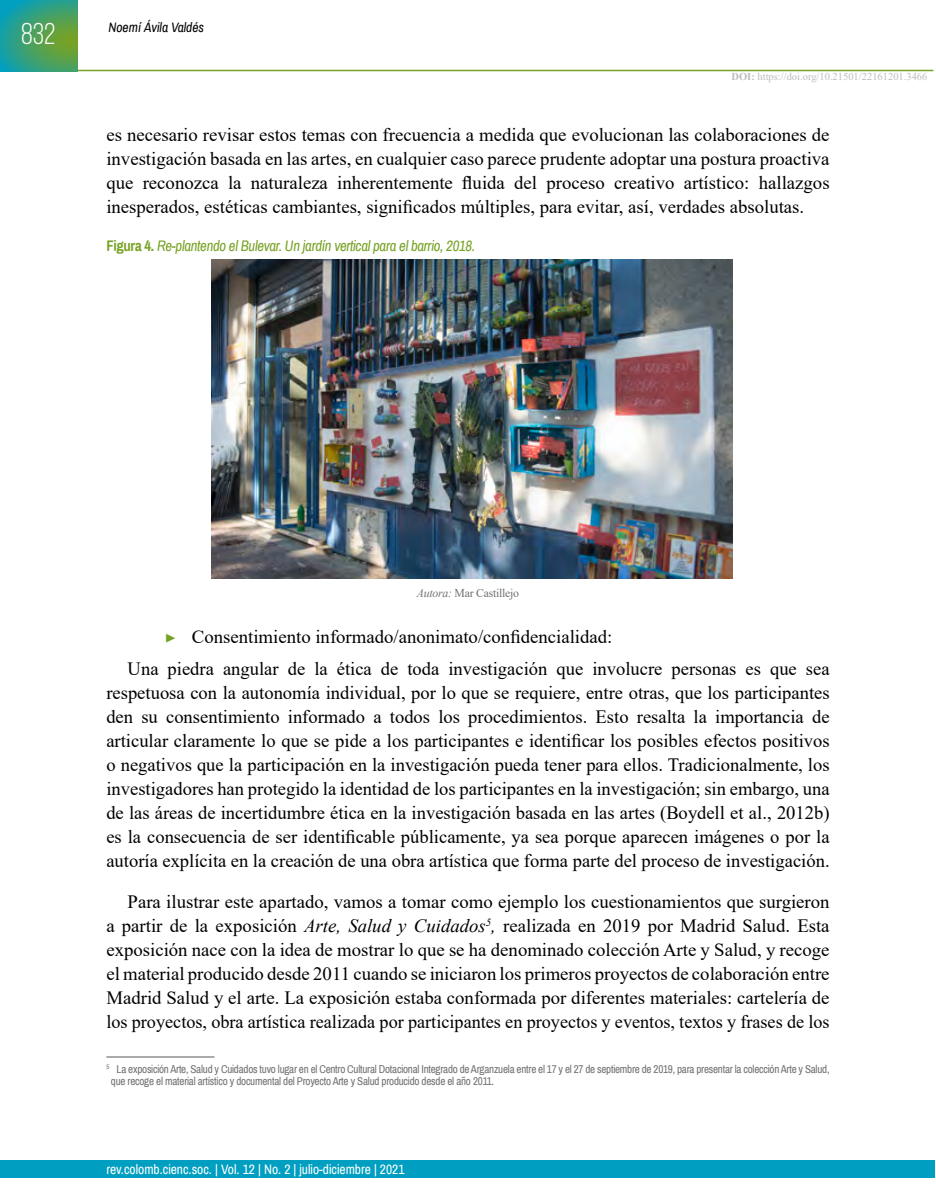
<style>
.page{position:relative;width:936px;height:1191px;background:#fff}
.page>*{position:absolute;margin:0;border:0;box-sizing:border-box;transform-origin:0 0}
.t1{font:30px "Bebas Neue";color:#fff}
.TEXTO_NORMAL{font:18.75px/24px "Times New Roman";color:#000;text-align:justify}
.titulo_tabla{font:italic 15px "Archivo Narrow";letter-spacing:-.02em;color:#77a225}
.t2{font:13.5px "Archivo Narrow";color:#fff}
.t3{font:italic 13.5px "Archivo Narrow";color:#000}
.pie_de_foto_o_de_tab{font:12px "Times New Roman";letter-spacing:-.02em;color:#707172}
.pie_de_página{font:11.25px/11.7px "Archivo Narrow";letter-spacing:-.02em;color:#707172}
.t4{font:10.5px "Times New Roman";color:#bbbdbe}
.s1{font-weight:700}
.s2{font-weight:700;font-style:normal}
.s3{font-style:italic}
.s4{font-family:"Minion Pro";color:#77a225}
</style>
<div class="page">
<div style="left:0;top:1160px;width:934px;height:18px;background:#009fc1"></div>
<hr style="left:77px;top:70px;width:856px;height:1px;background:#77a225">
<svg style="left:0;top:0;width:78px;height:71px;background:#3ca071"></svg>
<hr style="left:106px;top:1056px;width:108px;height:1px;background:#58585a">
<img style="left:211px;top:259px;width:521px;height:320px">
<h1 class="t1" style="left:21px;top:18px;width:36px">832</h1>
<p class="t3" style="left:108px;top:19px;width:97px">Noemí Ávila Valdés</p>
<p class="t4" style="left:731px;top:69px;width:197px"><span class="s1">DOI:</span> https://doi.org/10.21501/22161201.3466</p>
<p class="TEXTO_NORMAL" style="left:106px;top:122px;width:724px">es necesario revisar estos temas con frecuencia a medida que evolucionan las colaboraciones de investigación basada en las artes, en cualquier caso parece prudente adoptar una postura proactiva que reconozca la naturaleza inherentemente fluida del proceso creativo artístico: hallazgos inesperados, estéticas cambiantes, significados múltiples, para evitar, así, verdades absolutas.</p>
<p class="titulo_tabla" style="left:106px;top:237px;width:370px"><span class="s2">Figura 4.</span> Re-plantendo el Bulevar. Un jardín vertical para el barrio, 2018.</p>
<p class="pie_de_foto_o_de_tab" style="left:417px;top:584px;width:104px"><span class="s3">Autora:</span> Mar Castillejo</p>
<p class="TEXTO_NORMAL" style="left:165px;top:624px;width:449px"><span class="s4">▶</span> Consentimiento informado/anonimato/confidencialidad:</p>
<p class="TEXTO_NORMAL" style="left:106px;top:656px;width:724px;text-indent:21px">Una piedra angular de la ética de toda investigación que involucre personas es que sea respetuosa con la autonomía individual, por lo que se requiere, entre otras, que los participantes den su consentimiento informado a todos los procedimientos. Esto resalta la importancia de articular claramente lo que se pide a los participantes e identificar los posibles efectos positivos o negativos que la participación en la investigación pueda tener para ellos. Tradicionalmente, los investigadores han protegido la identidad de los participantes en la investigación; sin embargo, una de las áreas de incertidumbre ética en la investigación basada en las artes (Boydell et al., 2012b) es la consecuencia de ser identificable públicamente, ya sea porque aparecen imágenes o por la autoría explícita en la creación de una obra artística que forma parte del proceso de investigación.</p>
<p class="TEXTO_NORMAL" style="left:106px;top:889px;width:724px;text-indent:21px">Para ilustrar este apartado, vamos a tomar como ejemplo los cuestionamientos que surgieron a partir de la exposición <span class="s3">Arte, Salud y Cuidados</span><sup>5</sup><span class="s3">,</span> realizada en 2019 por Madrid Salud. Esta exposición nace con la idea de mostrar lo que se ha denominado colección Arte y Salud, y recoge el material producido desde 2011 cuando se iniciaron los primeros proyectos de colaboración entre Madrid Salud y el arte. La exposición estaba conformada por diferentes materiales: cartelería de los proyectos, obra artística realizada por participantes en proyectos y eventos, textos y frases de los</p>
<p class="pie_de_página" style="left:111px;top:1063px;width:720px;text-indent:-4px"><sup>5</sup> La exposición Arte, Salud y Cuidados tuvo lugar en el Centro Cultural Dotacional Integrado de Arganzuela entre el 17 y el 27 de septiembre de 2019, para presentar la colección Arte y Salud, que recoge el material artístico y documental del Proyecto Arte y Salud producido desde el año 2011.</p>
<p class="t2" style="left:106px;top:1160px;width:300px">rev.colomb.cienc.soc. | Vol. 12 | No. 2 | julio-diciembre | 2021</p>
</div>
